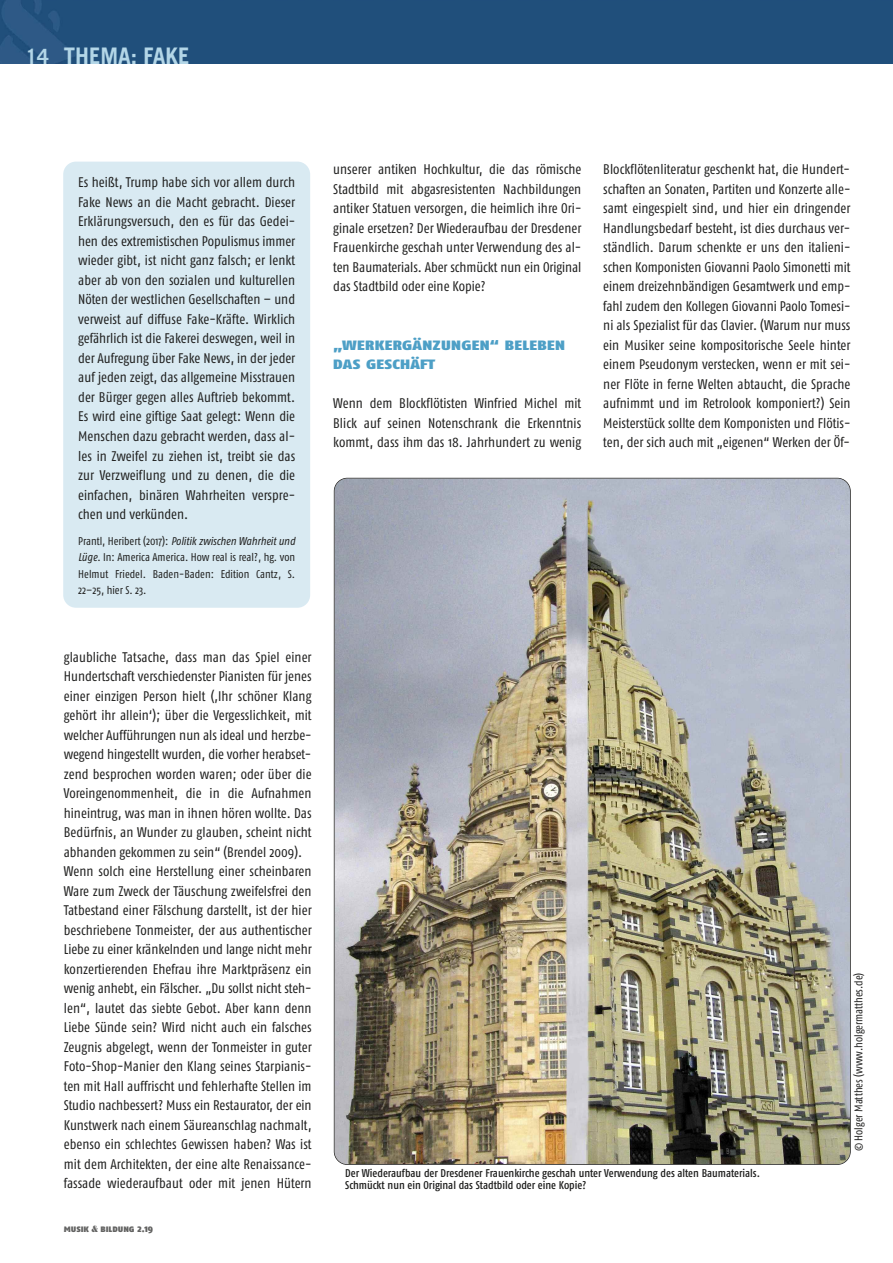
<style>
.page{position:relative;width:893px;height:1263px;background:#fff}
.page>*{position:absolute;margin:0;border:0;box-sizing:border-box;transform-origin:0 0}
.t1{font:700 22.8px "Trade Gothic";color:#b3d6e7}
.t2{font:13.95px/19.5px "Fago Co";color:#1f1f1e;text-align:justify}
.t3{font:900 13.5px/19.5px "Fago Co";letter-spacing:.015em;color:#4d9fc6;scale:1.33 1}
.t4{font:11.25px/16.5px "Fago Co";color:#1f1f1e;text-align:justify}
.t5{font:11.25px/12px "Fago Co Med";color:#1f1f1e}
.t6{font:9.9px "Fago Co Black Caps";letter-spacing:-.01em;color:#626261}
.s1{font-size:21px}
.s2{font-style:italic}
.s3{font-family:"Stencil";font-size:9.6px}
</style>
<div class="page">
<div style="left:0;top:0;width:893px;height:64px;background:#204f7b"></div>
<div style="left:63px;top:162px;width:247px;height:446px;background:#d9eaf2;border-radius:13px"></div>
<img style="left:335px;top:478px;width:515px;height:686px;border-radius:13px">
<h1 class="t1" style="left:26px;top:47px;width:166px"><span class="s1">14</span> THEMA: FAKE</h1>
<p class="t2" style="left:78px;top:174px;width:219px">Es heißt, Trump habe sich vor allem durch Fake News an die Macht gebracht. Dieser Erklärungsversuch, den es für das Gedei&shy;hen des extremistischen Populismus immer wieder gibt, ist nicht ganz falsch; er lenkt aber ab von den sozialen und kulturellen Nöten der westlichen Gesellschaften – und verweist auf diffuse Fake-Kräfte. Wirklich gefährlich ist die Fakerei deswegen, weil in der Aufregung über Fake News, in der jeder auf jeden zeigt, das allgemeine Misstrauen der Bürger gegen alles Auftrieb bekommt.<br>Es wird eine giftige Saat gelegt: Wenn die Menschen dazu gebracht werden, dass al&shy;les in Zweifel zu ziehen ist, treibt sie das zur Verzweiflung und zu denen, die die einfachen, binären Wahrheiten verspre&shy;chen und verkünden.</p>
<p class="t4" style="left:78px;top:533px;width:218px">Prantl, Heribert (2017): <span class="s2">Politik zwischen Wahrheit und Lüge</span>. In: America America. How real is real?, hg. von Helmut Friedel. Baden-Baden: Edition Cantz, S.<br>22–25, hier S. 23.</p>
<p class="t2" style="left:333px;top:161px;width:250px">unserer antiken Hochkultur, die das römische Stadtbild mit abgasresistenten Nachbildungen antiker Statuen versorgen, die heimlich ihre Ori&shy;ginale ersetzen? Der Wiederaufbau der Dresdener Frauenkirche geschah unter Verwendung des al&shy;ten Baumaterials. Aber schmückt nun ein Original das Stadtbild oder eine Kopie?</p>
<p class="t3" style="left:333px;top:336px;width:176px">„WERKERGÄNZUNGEN“ BELEBEN<br>DAS GESCHÄFT</p>
<p class="t2" style="left:333px;top:395px;width:250px">Wenn dem Blockflötisten Winfried Michel mit Blick auf seinen Notenschrank die Erkenntnis kommt, dass ihm das 18. Jahrhundert zu wenig</p>
<p class="t2" style="left:603px;top:161px;width:249px">Blockflötenliteratur geschenkt hat, die Hundert&shy;schaften an Sonaten, Partiten und Konzerte alle&shy;samt eingespielt sind, und hier ein dringender Handlungsbedarf besteht, ist dies durchaus ver&shy;ständlich. Darum schenkte er uns den italieni&shy;schen Komponisten Giovanni Paolo Simonetti mit einem dreizehnbändigen Gesamtwerk und emp&shy;fahl zudem den Kollegen Giovanni Paolo Tomesi&shy;ni als Spezialist für das Clavier. (Warum nur muss ein Musiker seine kompositorische Seele hinter einem Pseudonym verstecken, wenn er mit sei&shy;ner Flöte in ferne Welten abtaucht, die Sprache aufnimmt und im Retrolook komponiert?) Sein Meisterstück sollte dem Komponisten und Flötis&shy;ten, der sich auch mit „eigenen“ Werken der Öf-</p>
<p class="t2" style="left:64px;top:648px;width:249px;text-align:left">glaubliche Tatsache, dass man das Spiel einer Hundertschaft verschiedenster Pianisten für jenes einer einzigen Person hielt (‚Ihr schöner Klang gehört ihr allein‘); über die Vergesslichkeit, mit welcher Aufführungen nun als ideal und herzbe&shy;wegend hingestellt wurden, die vorher herabset&shy;zend besprochen worden waren; oder über die Voreingenommenheit, die in die Aufnahmen hineintrug, was man in ihnen hören wollte. Das Bedürfnis, an Wunder zu glauben, scheint nicht abhanden gekommen zu sein“ (Brendel 2009).<br>Wenn solch eine Herstellung einer scheinbaren Ware zum Zweck der Täuschung zweifelsfrei den Tatbestand einer Fälschung darstellt, ist der hier beschriebene Tonmeister, der aus authentischer Liebe zu einer kränkelnden und lange nicht mehr konzertierenden Ehefrau ihre Marktpräsenz ein wenig anhebt, ein Fälscher. „Du sollst nicht steh&shy;len“, lautet das siebte Gebot. Aber kann denn Liebe Sünde sein? Wird nicht auch ein falsches Zeugnis abgelegt, wenn der Tonmeister in guter Foto-Shop-Manier den Klang seines Starpianis&shy;ten mit Hall auffrischt und fehlerhafte Stellen im Studio nachbessert? Muss ein Restaurator, der ein Kunstwerk nach einem Säureanschlag nachmalt, ebenso ein schlechtes Gewissen haben? Was ist mit dem Architekten, der eine alte Renaissance&shy;fassade wiederaufbaut oder mit jenen Hütern</p>
<p class="t6" style="left:64px;top:1223px;width:91px">musik <span class="s3">&amp;</span> bildung 2.19</p>
<p class="t5" style="left:345px;top:1168px;width:416px">Der Wiederaufbau der Dresdener Frauenkirche geschah unter Verwendung des alten Baumaterials.<br>Schmückt nun ein Original das Stadtbild oder eine Kopie?</p>
<p class="t4" style="left:851px;top:1151px;width:180px;rotate:-90deg">© Holger Matthes (www.holgermatthes.de)</p>
</div>
